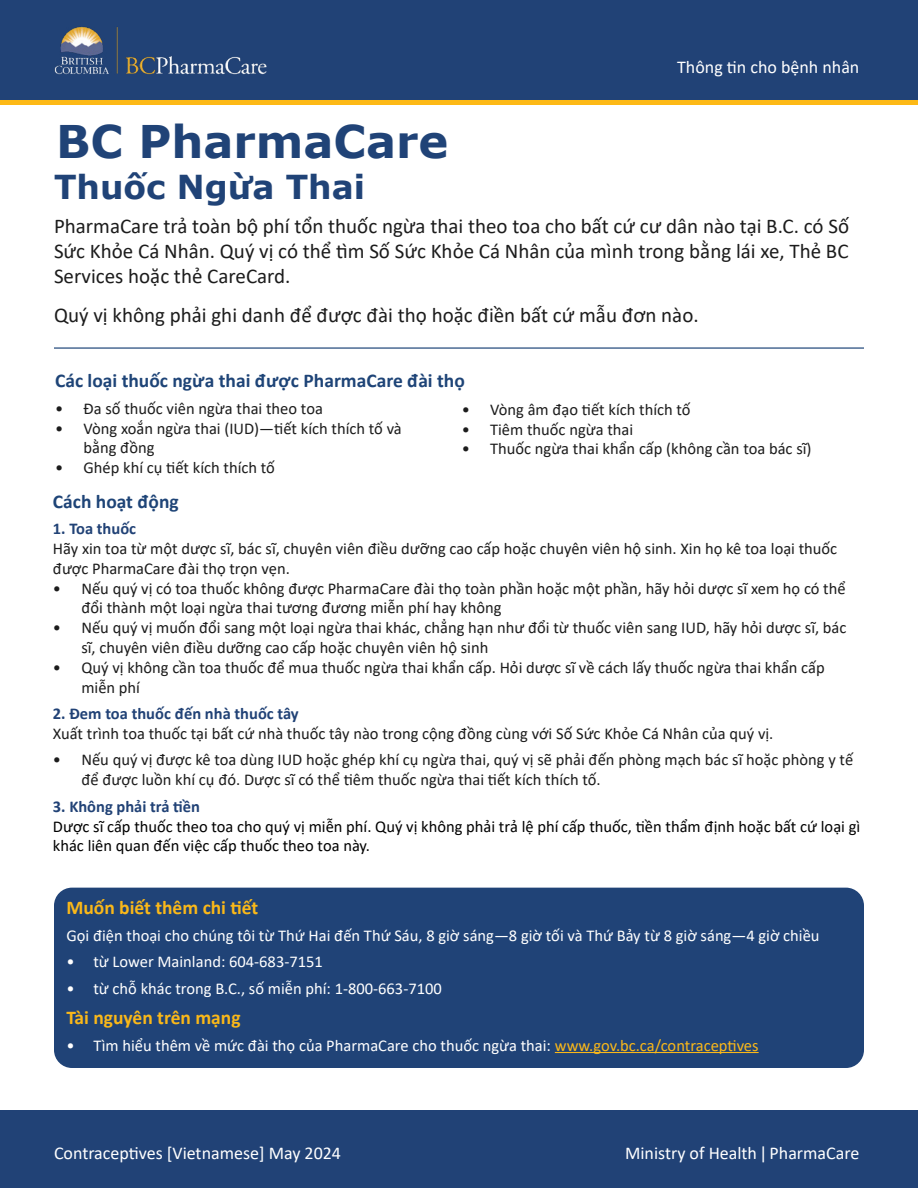
<style>
.page{position:relative;width:918px;height:1188px;background:#fff}
.page>*{position:absolute;margin:0;border:0;box-sizing:border-box;transform-origin:0 0}
.t1{font:700 45px "Verdana";color:#204377}
.t2{font:700 33px "Verdana";color:#204377}
.t3{font:21px/25.2px "Calibri";color:#1c1c1c;text-align:justify}
.t4{font:700 19.5px "Calibri";color:#1e4477}
.t5{font:700 19.5px "Calibri";color:#fab819}
.t6{font:18px "Calibri";color:#fff}
.t7{font:16.5px/19.8px "Calibri";color:#1c1c1c}
.t8{font:16.5px "Calibri";color:#fff}
.t9{font:16.5px/19.8px "Calibri";color:#000}
.t10{font:700 16.5px "Calibri";color:#214276}
.s1{color:#fab819}
</style>
<div class="page">
<div style="left:54px;top:888px;width:810px;height:180px;background:#204377;border-radius:18px"></div>
<div style="left:0;top:1110px;width:918px;height:78px;background:#214276"></div>
<div style="left:0;top:0;width:918px;height:102px;background:#214276"></div>
<hr style="left:0;top:100px;width:918px;height:4px;background:#fdb916">
<hr style="left:555px;top:1052px;width:204px;height:1px;background:#fab819">
<img style="left:54px;top:26px;width:213px;height:49px">
<hr style="left:54px;top:347px;width:810px;height:2px;background:#1d4578">
<h1 class="t1" style="left:56px;top:110px;width:394px">BC PharmaCare</h1>
<h2 class="t2" style="left:54px;top:164px;width:313px">Thuốc Ngừa Thai</h2>
<p class="t6" style="left:677px;top:54px;width:184px">Thông tin cho bệnh nhân</p>
<p class="t3" style="left:54px;top:213px;width:797px">PharmaCare trả toàn bộ phí tổn thuốc ngừa thai theo toa cho bất cứ cư dân nào tại B.C. có Số Sức Khỏe Cá Nhân. Quý vị có thể tìm Số Sức Khỏe Cá Nhân của mình trong bằng lái xe, Thẻ BC Services hoặc thẻ CareCard.</p>
<p class="t3" style="left:54px;top:302px;width:646px">Quý vị không phải ghi danh để được đài thọ hoặc điền bất cứ mẫu đơn nào.</p>
<p class="t4" style="left:55px;top:367px;width:411px">Các loại thuốc ngừa thai được PharmaCare đài thọ</p>
<p class="t7" style="left:55px;top:398px;width:269px">• Đa số thuốc viên ngừa thai theo toa</p>
<p class="t7" style="left:84px;top:418px;width:320px;text-indent:-28px">• Vòng xoắn ngừa thai (IUD)—tiết kích thích tố và bằng đồng</p>
<p class="t7" style="left:55px;top:457px;width:221px">• Ghép khí cụ tiết kích thích tố</p>
<p class="t7" style="left:462px;top:399px;width:230px">• Vòng âm đạo tiết kích thích tố</p>
<p class="t7" style="left:462px;top:419px;width:173px">• Tiêm thuốc ngừa thai</p>
<p class="t7" style="left:462px;top:439px;width:351px">• Thuốc ngừa thai khẩn cấp (không cần toa bác sĩ)</p>
<p class="t4" style="left:53px;top:487px;width:127px">Cách hoạt động</p>
<p class="t10" style="left:53px;top:517px;width:85px">1. Toa thuốc</p>
<p class="t7" style="left:53px;top:538px;width:786px">Hãy xin toa từ một dược sĩ, bác sĩ, chuyên viên điều dưỡng cao cấp hoặc chuyên viên hộ sinh. Xin họ kê toa loại thuốc được PharmaCare đài thọ trọn vẹn.</p>
<p class="t7" style="left:81px;top:578px;width:766px;text-indent:-28px">• Nếu quý vị có toa thuốc không được PharmaCare đài thọ toàn phần hoặc một phần, hãy hỏi dược sĩ xem họ có thể đổi thành một loại ngừa thai tương đương miễn phí hay không</p>
<p class="t7" style="left:81px;top:617px;width:767px;text-indent:-28px">• Nếu quý vị muốn đổi sang một loại ngừa thai khác, chẳng hạn như đổi từ thuốc viên sang IUD, hãy hỏi dược sĩ, bác sĩ, chuyên viên điều dưỡng cao cấp hoặc chuyên viên hộ sinh</p>
<p class="t7" style="left:81px;top:657px;width:745px;text-indent:-28px">• Quý vị không cần toa thuốc để mua thuốc ngừa thai khẩn cấp. Hỏi dược sĩ về cách lấy thuốc ngừa thai khẩn cấp miễn phí</p>
<p class="t10" style="left:53px;top:702px;width:247px">2. Đem toa thuốc đến nhà thuốc tây</p>
<p class="t7" style="left:53px;top:723px;width:722px">Xuất trình toa thuốc tại bất cứ nhà thuốc tây nào trong cộng đồng cùng với Số Sức Khỏe Cá Nhân của quý vị.</p>
<p class="t7" style="left:81px;top:750px;width:773px;text-indent:-28px">• Nếu quý vị được kê toa dùng IUD hoặc ghép khí cụ ngừa thai, quý vị sẽ phải đến phòng mạch bác sĩ hoặc phòng y tế để được luồn khí cụ đó. Dược sĩ có thể tiêm thuốc ngừa thai tiết kích thích tố.</p>
<p class="t10" style="left:53px;top:795px;width:149px">3. Không phải trả tiền</p>
<p class="t9" style="left:53px;top:816px;width:809px">Dược sĩ cấp thuốc theo toa cho quý vị miễn phí. Quý vị không phải trả lệ phí cấp thuốc, tiền thẩm định hoặc bất cứ loại gì khác liên quan đến việc cấp thuốc theo toa này.</p>
<p class="t5" style="left:66px;top:894px;width:193px">Muốn biết thêm chi tiết</p>
<p class="t8" style="left:66px;top:924px;width:755px">Gọi điện thoại cho chúng tôi từ Thứ Hai đến Thứ Sáu, 8 giờ sáng—8 giờ tối và Thứ Bảy từ 8 giờ sáng—4 giờ chiều</p>
<p class="t8" style="left:66px;top:950px;width:258px">• từ Lower Mainland: 604-683-7151</p>
<p class="t8" style="left:66px;top:977px;width:377px">• từ chỗ khác trong B.C., số miễn phí: 1-800-663-7100</p>
<p class="t5" style="left:66px;top:1004px;width:176px">Tài nguyên trên mạng</p>
<p class="t8" style="left:66px;top:1034px;width:694px">• Tìm hiểu thêm về mức đài thọ của PharmaCare cho thuốc ngừa thai: <span class="s1">www.gov.bc.ca/contraceptives</span></p>
<p class="t6" style="left:54px;top:1141px;width:289px">Contraceptives [Vietnamese] May 2024</p>
<p class="t6" style="left:625px;top:1141px;width:236px">Ministry of Health PharmaCare</p>
</div>
